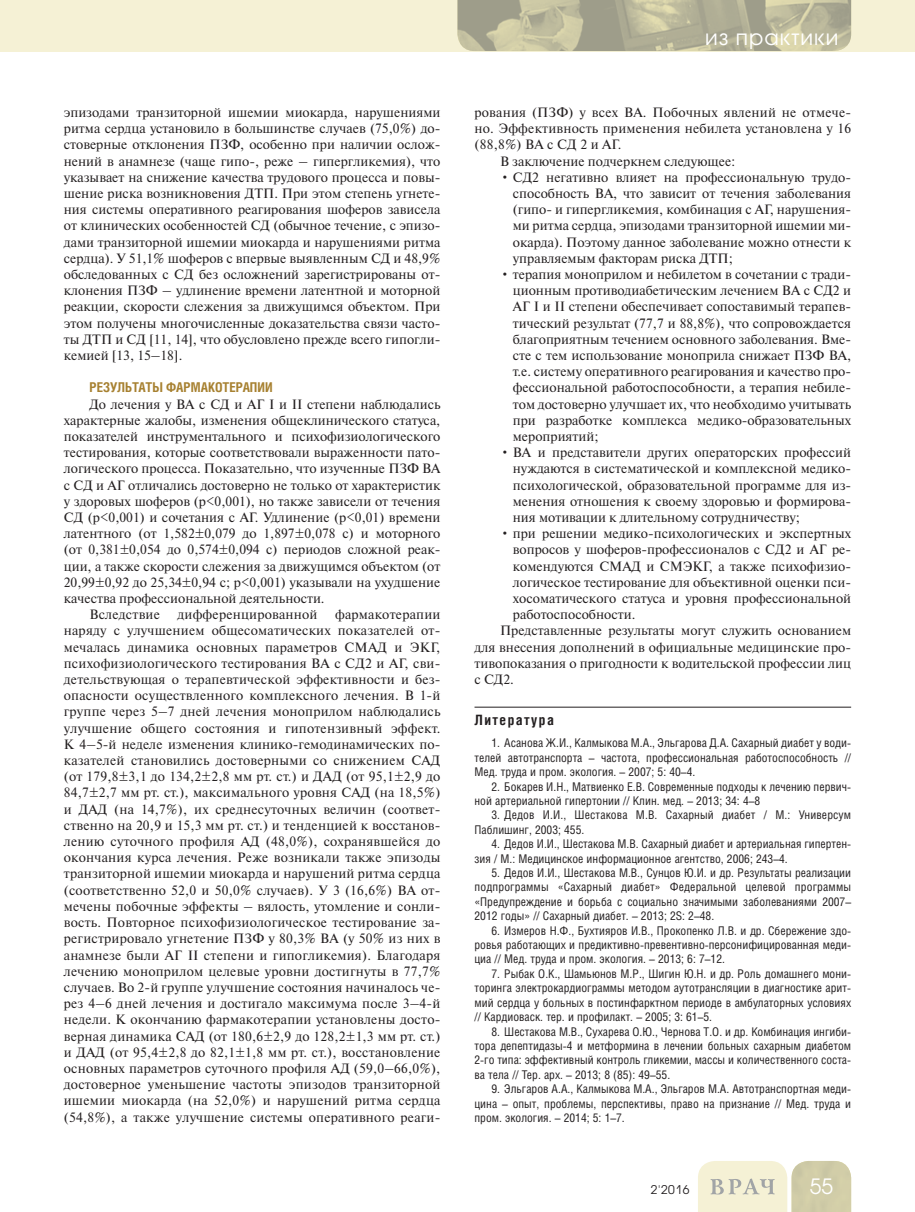
<style>
.page{position:relative;width:915px;height:1212px;background:#fff}
.page>*{position:absolute;margin:0;border:0;box-sizing:border-box;transform-origin:0 0}
.t1{font:21px "Avant Garde Gothic C";letter-spacing:.05em;color:#fff}
.t2{font:700 14.25px "Helios Cond";letter-spacing:.1em;color:#231f20}
.t3{font:13.5px/16.2px "Newton C";color:#231f20;text-align:justify}
.t4{font:700 13.5px "Helios Cond";color:#a78131}
.t5{font:12px/14.4px "Helios Cond";color:#231f20;text-align:justify}
.t6{font:12px "Avant Garde Gothic C";color:#231f20}
</style>
<div class="page">
<div style="left:0;top:0;width:914px;height:51px;background:#f5f1d5"></div>
<svg style="left:698px;top:1161px;width:152px;height:51px;background:#e3e0c4"></svg>
<img style="left:457px;top:0;width:393px;height:51px">
<hr style="left:474px;top:707px;width:376px;height:1px;background:#231f20">
<p class="t3" style="left:64px;top:106px;width:378px">эпизодами транзиторной ишемии миокарда, нарушениями ритма сердца установило в большинстве случаев (75,0%) до&shy;стоверные отклонения ПЗФ, особенно при наличии ослож&shy;нений в анамнезе (чаще гипо-, реже – гипергликемия), что указывает на снижение качества трудового процесса и повы&shy;шение риска возникновения ДТП. При этом степень угнете&shy;ния системы оперативного реагирования шоферов зависела от клинических особенностей СД (обычное течение, с эпизо&shy;дами транзиторной ишемии миокарда и нарушениями ритма сердца). У 51,1% шоферов с впервые выявленным СД и 48,9% обследованных с СД без осложнений зарегистрированы от&shy;клонения ПЗФ – удлинение времени латентной и моторной реакции, скорости слежения за движущимся объектом. При этом получены многочисленные доказательства связи часто&shy;ты ДТП и СД [11, 14], что обусловлено прежде всего гипогли&shy;кемией [13, 15–18].</p>
<p class="t4" style="left:89px;top:382px;width:185px">РЕЗУЛЬТАТЫ ФАРМАКОТЕРАПИИ</p>
<p class="t3" style="left:89px;top:397px;width:352px">До лечения у ВА с СД и АГ I и II степени наблюдались</p>
<p class="t3" style="left:64px;top:413px;width:378px">характерные жалобы, изменения общеклинического статуса,</p>
<p class="t3" style="left:64px;top:430px;width:378px">показателей инструментального и психофизиологического</p>
<p class="t3" style="left:64px;top:446px;width:378px">тестирования, которые соответствовали выраженности пато-</p>
<p class="t3" style="left:64px;top:462px;width:378px">логического процесса. Показательно, что изученные ПЗФ ВА</p>
<p class="t3" style="left:64px;top:478px;width:378px">с СД и АГ отличались достоверно не только от характеристик</p>
<p class="t3" style="left:64px;top:494px;width:378px">у здоровых шоферов (р&lt;0,001), но также зависели от течения</p>
<p class="t3" style="left:64px;top:511px;width:378px">СД (р&lt;0,001) и сочетания с АГ. Удлинение (р&lt;0,01) времени</p>
<p class="t3" style="left:64px;top:527px;width:378px">латентного (от 1,582±0,079 до 1,897±0,078 с) и моторного</p>
<p class="t3" style="left:64px;top:543px;width:378px">(от 0,381±0,054 до 0,574±0,094 с) периодов сложной реак-</p>
<p class="t3" style="left:64px;top:559px;width:378px">ции, а также скорости слежения за движущимся объектом (от</p>
<p class="t3" style="left:64px;top:575px;width:378px">20,99±0,92 до 25,34±0,94 с; р&lt;0,001) указывали на ухудшение</p>
<p class="t3" style="left:64px;top:592px;width:262px">качества профессиональной деятельности.</p>
<p class="t3" style="left:89px;top:608px;width:72px">Вследствие</p>
<p class="t3" style="left:177px;top:608px;width:141px">дифференцированной</p>
<p class="t3" style="left:64px;top:608px;width:378px;text-indent:271px">фармакотерапии наряду с улучшением общесоматических показателей от&shy;мечалась динамика основных параметров СМАД и ЭКГ, психофизиологического тестирования ВА с СД2 и АГ, сви&shy;детельствующая о терапевтической эффективности и без&shy;опасности осуществленного комплексного лечения. В 1-й группе через 5–7 дней лечения моноприлом наблюдались улучшение общего состояния и гипотензивный эффект.<br>К 4–5-й неделе изменения клинико-гемодинамических по&shy;казателей становились достоверными со снижением САД (от 179,8±3,1 до 134,2±2,8 мм рт. ст.) и ДАД (от 95,1±2,9 до 84,7±2,7 мм рт. ст.), максимального уровня САД (на 18,5%) и ДАД (на 14,7%), их среднесуточных величин (соответ&shy;ственно на 20,9 и 15,3 мм рт. ст.) и тенденцией к восстанов&shy;лению суточного профиля АД (48,0%), сохранявшейся до окончания курса лечения. Реже возникали также эпизоды транзиторной ишемии миокарда и нарушений ритма сердца (соответственно 52,0 и 50,0% случаев). У 3 (16,6%) ВА от&shy;мечены побочные эффекты – вялость, утомление и сонли&shy;вость. Повторное психофизиологическое тестирование за&shy;регистрировало угнетение ПЗФ у 80,3% ВА (у 50% из них в анамнезе были АГ II степени и гипогликемия). Благодаря лечению моноприлом целевые уровни достигнуты в 77,7% случаев. Во 2-й группе улучшение состояния начиналось че&shy;рез 4–6 дней лечения и достигало максимума после 3–4-й недели. К окончанию фармакотерапии установлены досто&shy;верная динамика САД (от 180,6±2,9 до 128,2±1,3 мм рт. ст.) и ДАД (от 95,4±2,8 до 82,1±1,8 мм рт. ст.), восстановление основных параметров суточного профиля АД (59,0–66,0%), достоверное уменьшение частоты эпизодов транзиторной ишемии миокарда (на 52,0%) и нарушений ритма сердца (54,8%), а также улучшение системы оперативного реаги-</p>
<h1 class="t1" style="left:704px;top:27px;width:135px">из практики</h1>
<p class="t3" style="left:474px;top:106px;width:378px">рования (ПЗФ) у всех ВА. Побочных явлений не отмече-</p>
<p class="t3" style="left:474px;top:122px;width:378px">но. Эффективность применения небилета установлена у 16</p>
<p class="t3" style="left:474px;top:138px;width:148px">(88,8%) ВА с СД 2 и АГ.</p>
<p class="t3" style="left:500px;top:154px;width:236px">В заключение подчеркнем следующее:</p>
<p class="t3" style="left:512px;top:170px;width:340px;text-indent:-13px">• СД2 негативно влияет на профессиональную трудо&shy;способность ВА, что зависит от течения заболевания (гипо- и гипергликемия, комбинация с АГ, нарушения&shy;ми ритма сердца, эпизодами транзиторной ишемии ми&shy;окарда). Поэтому данное заболевание можно отнести к управляемым факторам риска ДТП;</p>
<p class="t3" style="left:512px;top:268px;width:340px;text-indent:-13px">• терапия моноприлом и небилетом в сочетании с тради&shy;ционным противодиабетическим лечением ВА с СД2 и АГ I и II степени обеспечивает сопоставимый терапев&shy;тический результат (77,7 и 88,8%), что сопровождается благоприятным течением основного заболевания. Вме&shy;сте с тем использование моноприла снижает ПЗФ ВА, т.е. систему оперативного реагирования и качество про&shy;фессиональной работоспособности, а терапия небиле&shy;том достоверно улучшает их, что необходимо учитывать при разработке комплекса медико-образовательных мероприятий;</p>
<p class="t3" style="left:512px;top:446px;width:340px;text-indent:-13px">• ВА и представители других операторских профессий нуждаются в систематической и комплексной медико&shy;психологической, образовательной программе для из&shy;менения отношения к своему здоровью и формирова&shy;ния мотивации к длительному сотрудничеству;</p>
<p class="t3" style="left:500px;top:527px;width:352px">• при решении медико-психологических и экспертных</p>
<p class="t3" style="left:512px;top:543px;width:340px">вопросов у шоферов-профессионалов с СД2 и АГ ре-</p>
<p class="t3" style="left:512px;top:559px;width:340px">комендуются СМАД и СМЭКГ, а также психофизио-</p>
<p class="t3" style="left:512px;top:575px;width:340px">логическое тестирование для объективной оценки пси-</p>
<p class="t3" style="left:512px;top:592px;width:340px">хосоматического статуса и уровня профессиональной</p>
<p class="t3" style="left:512px;top:608px;width:124px">работоспособности.</p>
<p class="t3" style="left:500px;top:624px;width:352px">Представленные результаты могут служить основанием</p>
<p class="t3" style="left:474px;top:640px;width:378px">для внесения дополнений в официальные медицинские про-</p>
<p class="t3" style="left:474px;top:656px;width:378px">тивопоказания о пригодности к водительской профессии лиц</p>
<p class="t3" style="left:474px;top:673px;width:41px">с СД2.</p>
<p class="t2" style="left:474px;top:714px;width:81px">Литература</p>
<p class="t5" style="left:474px;top:737px;width:378px;text-indent:17px">1. Асанова Ж.И., Калмыкова М.А., Эльгарова Д.А. Сахарный диабет у води&shy;телей автотранспорта – частота, профессиональная работоспособность // Мед. труда и пром. экология. – 2007; 5: 40–4.</p>
<p class="t5" style="left:474px;top:780px;width:378px;text-indent:17px">2. Бокарев И.Н., Матвиенко Е.В. Современные подходы к лечению первич&shy;ной артериальной гипертонии // Клин. мед. – 2013; 34: 4–8</p>
<p class="t5" style="left:474px;top:809px;width:378px;text-indent:17px">3. Дедов И.И., Шестакова М.В. Сахарный диабет / М.: Универсум<br>Паблишинг, 2003; 455.</p>
<p class="t5" style="left:474px;top:838px;width:378px;text-indent:17px">4. Дедов И.И., Шестакова М.В. Сахарный диабет и артериальная гипертен&shy;зия / М.: Медицинское информационное агентство, 2006; 243–4.</p>
<p class="t5" style="left:474px;top:867px;width:378px;text-indent:17px">5. Дедов И.И., Шестакова М.В., Сунцов Ю.И. и др. Результаты реализации подпрограммы «Сахарный диабет» Федеральной целевой программы «Предупреждение и борьба с социально значимыми заболеваниями 2007– 2012 годы» // Сахарный диабет. – 2013; 2S: 2–48.</p>
<p class="t5" style="left:474px;top:924px;width:378px;text-indent:17px">6. Измеров Н.Ф., Бухтияров И.В., Прокопенко Л.В. и др. Сбережение здо&shy;ровья работающих и предиктивно-превентивно-персонифицированная меди&shy;циа // Мед. труда и пром. экология. – 2013; 6: 7–12.</p>
<p class="t5" style="left:474px;top:968px;width:378px;text-indent:17px">7. Рыбак О.К., Шамьюнов М.Р., Шигин Ю.Н. и др. Роль домашнего мони&shy;торинга электрокардиограммы методом аутотрансляции в диагностике арит&shy;мий сердца у больных в постинфарктном периоде в амбулаторных условиях // Кардиоваск. тер. и профилакт. – 2005; 3: 61–5.</p>
<p class="t5" style="left:474px;top:1025px;width:378px;text-indent:17px">8. Шестакова М.В., Сухарева О.Ю., Чернова Т.О. и др. Комбинация ингиби&shy;тора депептидазы-4 и метформина в лечении больных сахарным диабетом 2-го типа: эффективный контроль гликемии, массы и количественного соста&shy;ва тела // Тер. арх. – 2013; 8 (85): 49–55.</p>
<p class="t5" style="left:474px;top:1083px;width:378px;text-indent:17px">9. Эльгаров А.А., Калмыкова М.А., Эльгаров М.А. Автотранспортная меди&shy;цина – опыт, проблемы, перспективы, право на признание // Мед. труда и пром. экология. – 2014; 5: 1–7.</p>
<p class="t6" style="left:650px;top:1184px;width:40px">2'2016</p>
<h1 class="t1" style="left:809px;top:1177px;width:25px">55</h1>
</div>
